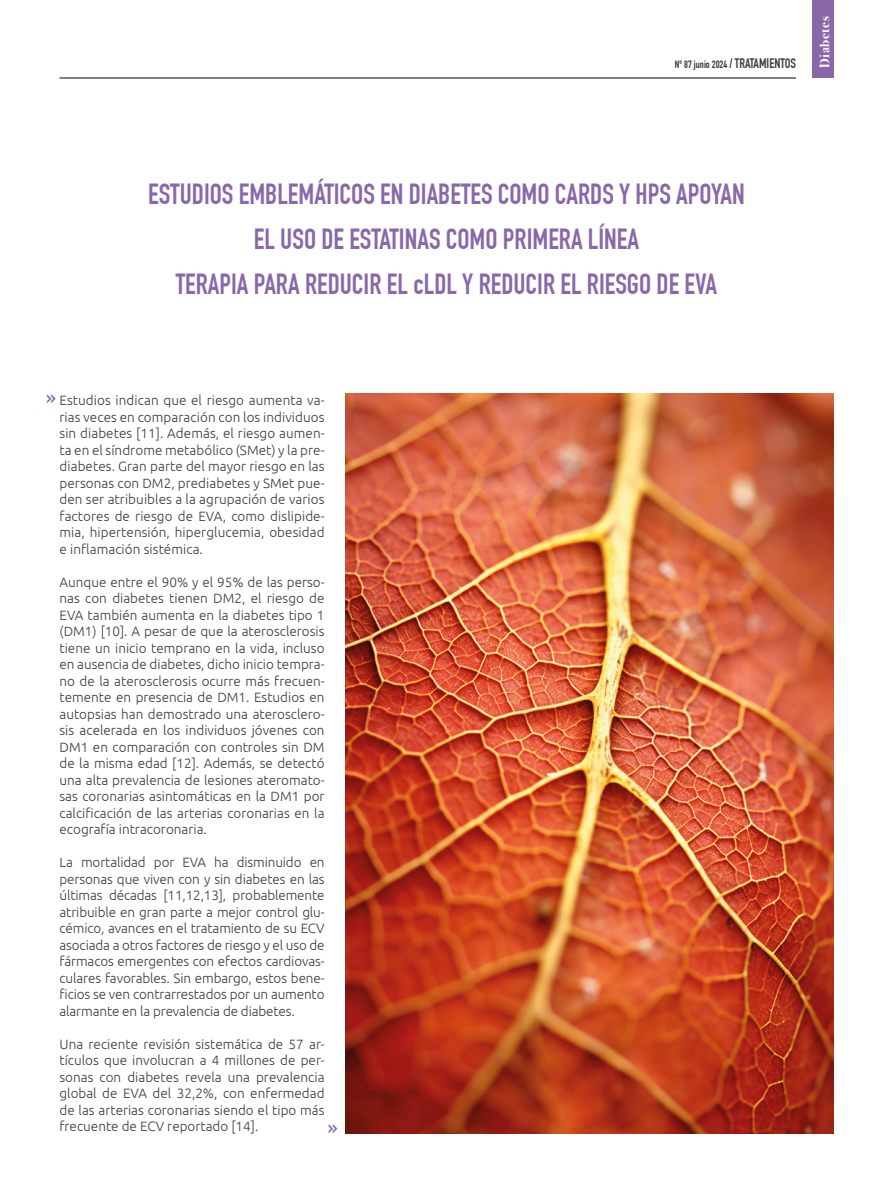
<style>
.page{position:relative;width:893px;height:1191px;background:#fff}
.page>*{position:absolute;margin:0;border:0;box-sizing:border-box;transform-origin:0 0}
.t1{font:28.5px/45px "DIN Engschrift Std";color:#8968aa;text-align:center}
.t2{font:22.5px "DIN Engschrift Std";color:#8968aa}
.t3{font:300 13.5px/16.5px "Ubuntu";color:#3c3c3b;text-align:justify}
.t4{font:700 13.5px "Bodoni Svty Two ITCTT";letter-spacing:.04em;color:#fff}
.t5{font:10.5px "DIN Engschrift Std";color:#3c3c3b}
.s1{font-size:13.5px}
</style>
<div class="page">
<hr style="left:60px;top:78px;width:736px;height:1px;background:#000">
<div style="left:812px;top:0;width:21px;height:78px;background:#8968aa"></div>
<img style="left:346px;top:393px;width:487px;height:740px">
<p class="t5" style="left:675px;top:58px;width:122px">Nº 87 junio 2024 <span class="s1">/ TRATAMIENTOS</span></p>
<p class="t4" style="left:813px;top:68px;width:53px;rotate:-90deg">Diabetes</p>
<h1 class="t1" style="left:148px;top:172px;width:598px">ESTUDIOS EMBLEMÁTICOS EN DIABETES COMO CARDS Y HPS APOYAN<br>EL USO DE ESTATINAS COMO PRIMERA LÍNEA<br>TERAPIA PARA REDUCIR EL cLDL Y REDUCIR EL RIESGO DE EVA</h1>
<p class="t3" style="left:60px;top:391px;width:267px">Estudios indican que el riesgo aumenta va&shy;rias veces en comparación con los individuos sin diabetes [11]. Además, el riesgo aumen&shy;ta en el síndrome metabólico (SMet) y la pre&shy;diabetes. Gran parte del mayor riesgo en las personas con DM2, prediabetes y SMet pue&shy;den ser atribuibles a la agrupación de varios factores de riesgo de EVA, como dislipide&shy;mia, hipertensión, hiperglucemia, obesidad e inflamación sistémica.</p>
<p class="t3" style="left:60px;top:573px;width:267px">Aunque entre el 90% y el 95% de las perso&shy;nas con diabetes tienen DM2, el riesgo de EVA también aumenta en la diabetes tipo 1 (DM1) [10]. A pesar de que la aterosclerosis tiene un inicio temprano en la vida, incluso en ausencia de diabetes, dicho inicio tempra&shy;no de la aterosclerosis ocurre más frecuen&shy;temente en presencia de DM1. Estudios en autopsias han demostrado una aterosclero&shy;sis acelerada en los individuos jóvenes con DM1 en comparación con controles sin DM de la misma edad [12]. Además, se detectó una alta prevalencia de lesiones ateromato&shy;sas coronarias asintomáticas en la DM1 por calcificación de las arterias coronarias en la ecografía intracoronaria.</p>
<p class="t3" style="left:60px;top:853px;width:267px">La mortalidad por EVA ha disminuido en personas que viven con y sin diabetes en las últimas décadas [11,12,13], probablemente atribuible en gran parte a mejor control glu&shy;cémico, avances en el tratamiento de su ECV asociada a otros factores de riesgo y el uso de fármacos emergentes con efectos cardiovas&shy;culares favorables. Sin embargo, estos bene&shy;ficios se ven contrarrestados por un aumento alarmante en la prevalencia de diabetes.</p>
<p class="t3" style="left:60px;top:1035px;width:267px">Una reciente revisión sistemática de 57 ar&shy;tículos que involucran a 4 millones de per&shy;sonas con diabetes revela una prevalencia global de EVA del 32,2%, con enfermedad de las arterias coronarias siendo el tipo más frecuente de ECV reportado [14].</p>
<h2 class="t2" style="left:46px;top:384px;width:11px">»</h2>
<h2 class="t2" style="left:328px;top:1114px;width:11px">»</h2>
</div>
